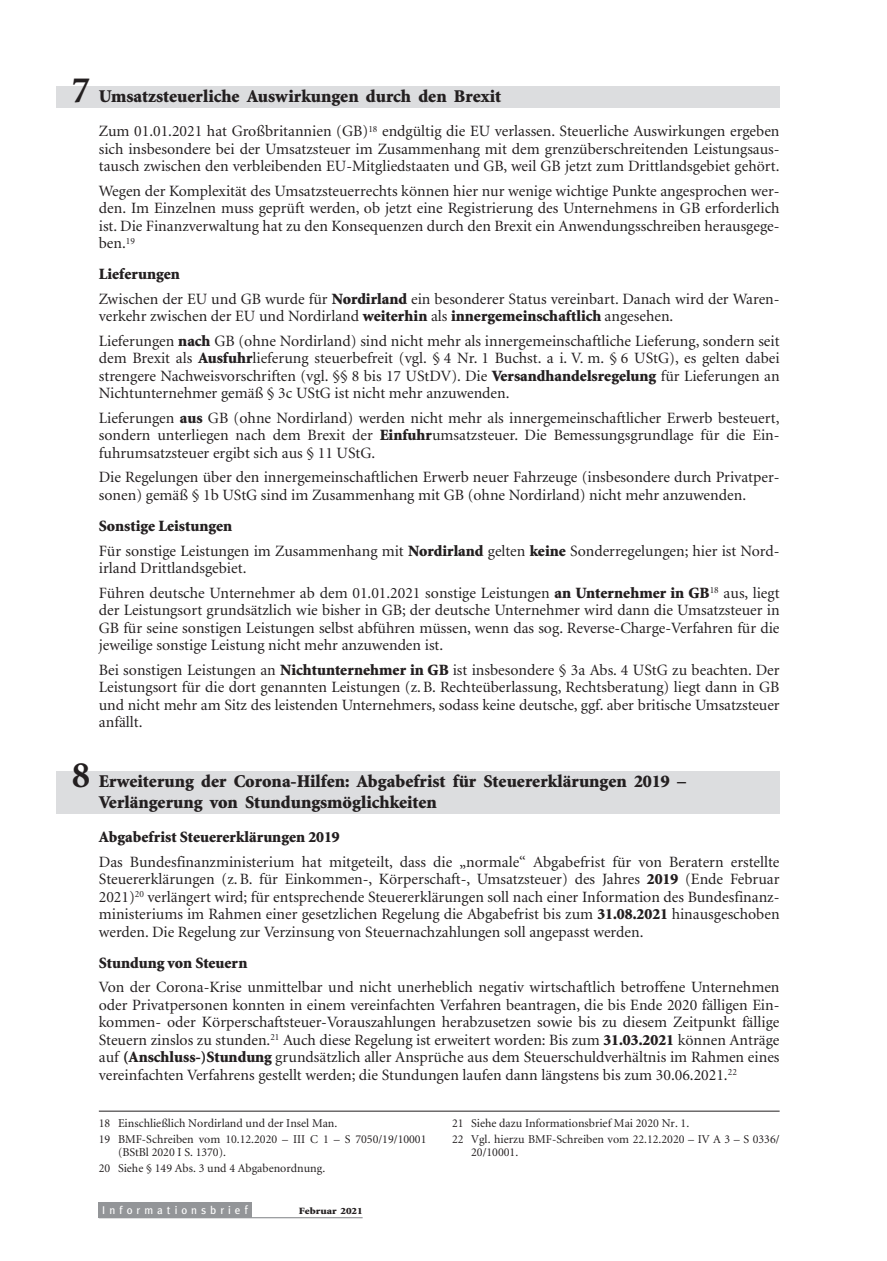
<style>
.page{position:relative;width:887px;height:1261px;background:#fff}
.page>*{position:absolute;margin:0;border:0;box-sizing:border-box;transform-origin:0 0}
.t1{font:900 18px/21px "Minion";color:#231f20}
.t2{font:15.75px/17.4px "Minion";color:#231f20;text-align:justify}
.t3{font:900 15.75px "Minion";color:#231f20}
.t4{font:12px/15.9px "Minion";color:#231f20}
.t5{font:11.25px "Meta";letter-spacing:.36em;color:#fff}
.t6{font:900 9.6px "Minion";color:#231f20;scale:1.15 1}
.s1{font-weight:700;font-size:37.5px}
.s2{font-weight:900}
.s3{font-size:12px}
</style>
<div class="page">
<div style="left:56px;top:771px;width:723px;height:43px;background:#dcdddf"></div>
<div style="left:56px;top:86px;width:723px;height:21px;background:#dcdddf"></div>
<div style="left:99px;top:1201px;width:153px;height:16px;background:#939598"></div>
<hr style="left:99px;top:1217px;width:263px;height:1px;background:#939598">
<hr style="left:99px;top:1110px;width:680px;height:1px;background:#231f20">
<p class="t1" style="left:72px;top:87px;width:430px"><span class="s1">7</span> Umsatzsteuerliche Auswirkungen durch den Brexit</p>
<p class="t2" style="left:99px;top:124px;width:682px">Zum 01.01.2021 hat Großbritannien (GB)<sup>18</sup> endgültig die EU verlassen. Steuerliche Auswirkungen ergeben sich insbesondere bei der Umsatzsteuer im Zusammenhang mit dem grenzüberschreitenden Leistungsaus&shy;tausch zwischen den verbleibenden EU-Mitgliedstaaten und GB, weil GB jetzt zum Drittlandsgebiet gehört.</p>
<p class="t2" style="left:99px;top:183px;width:682px">Wegen der Komplexität des Umsatzsteuerrechts können hier nur wenige wichtige Punkte angesprochen wer&shy;den. Im Einzelnen muss geprüft werden, ob jetzt eine Registrierung des Unternehmens in GB erforderlich ist. Die Finanzverwaltung hat zu den Konsequenzen durch den Brexit ein Anwendungsschreiben herausgege&shy;ben.<sup>19</sup></p>
<p class="t2" style="left:99px;top:263px;width:682px;line-height:24.6px"><span class="s2">Lieferungen<br></span>Zwischen der EU und GB wurde für <span class="s2">Nordirland</span> ein besonderer Status vereinbart. Danach wird der Waren-</p>
<p class="t2" style="left:99px;top:305px;width:682px;line-height:24.6px">verkehr zwischen der EU und Nordirland <span class="s2">weiterhin</span> als <span class="s2">innergemeinschaftlich</span> angesehen.<br>Lieferungen <span class="s2">nach</span> GB (ohne Nordirland) sind nicht mehr als innergemeinschaftliche Lieferung, sondern seit</p>
<p class="t2" style="left:99px;top:351px;width:682px">dem Brexit als <span class="s2">Ausfuhr</span>lieferung steuerbefreit (vgl. § 4 Nr. 1 Buchst. a i. V. m. § 6 UStG), es gelten dabei strengere Nachweisvorschriften (vgl. §§ 8 bis 17 UStDV). Die <span class="s2">Versandhandelsregelung</span> für Lieferungen an Nichtunternehmer gemäß § 3c UStG ist nicht mehr anzuwenden.</p>
<p class="t2" style="left:99px;top:410px;width:682px">Lieferungen <span class="s2">aus</span> GB (ohne Nordirland) werden nicht mehr als innergemeinschaftlicher Erwerb besteuert, sondern unterliegen nach dem Brexit der <span class="s2">Einfuhr</span>umsatzsteuer. Die Bemessungsgrundlage für die Ein&shy;fuhrumsatzsteuer ergibt sich aus § 11 UStG.</p>
<p class="t2" style="left:99px;top:470px;width:682px">Die Regelungen über den innergemeinschaftlichen Erwerb neuer Fahrzeuge (insbesondere durch Privatper&shy;sonen) gemäß § 1b UStG sind im Zusammenhang mit GB (ohne Nordirland) nicht mehr anzuwenden.</p>
<p class="t2" style="left:99px;top:515px;width:682px;line-height:24.6px"><span class="s2">Sonstige Leistungen<br></span>Für sonstige Leistungen im Zusammenhang mit <span class="s2">Nordirland</span> gelten <span class="s2">keine</span> Sonderregelungen; hier ist Nord-</p>
<p class="t2" style="left:99px;top:557px;width:682px;line-height:24.6px">irland Drittlandsgebiet.<br>Führen deutsche Unternehmer ab dem 01.01.2021 sonstige Leistungen <span class="s2">an Unternehmer in GB</span><sup>18</sup> aus, liegt</p>
<p class="t2" style="left:99px;top:603px;width:682px">der Leistungsort grundsätzlich wie bisher in GB; der deutsche Unternehmer wird dann die Umsatzsteuer in GB für seine sonstigen Leistungen selbst abführen müssen, wenn das sog. Reverse-Charge-Verfahren für die jeweilige sonstige Leistung nicht mehr anzuwenden ist.</p>
<p class="t2" style="left:99px;top:662px;width:682px">Bei sonstigen Leistungen an <span class="s2">Nichtunternehmer in GB</span> ist insbesondere § 3a Abs. 4 UStG zu beachten. Der Leistungsort für die dort genannten Leistungen (z. B. Rechteüberlassung, Rechtsberatung) liegt dann in GB und nicht mehr am Sitz des leistenden Unternehmers, sodass keine deutsche, ggf. aber britische Umsatzsteuer anfällt.</p>
<p class="t1" style="left:99px;top:772px;width:588px;text-indent:-27px"><span class="s1">8</span> Erweiterung der Corona-Hilfen: Abgabefrist für Steuererklärungen 2019 –<br>Verlängerung von Stundungsmöglichkeiten</p>
<p class="t3" style="left:99px;top:831px;width:242px">Abgabefrist Steuererklärungen 2019</p>
<p class="t2" style="left:99px;top:854px;width:682px">Das Bundesfinanzministerium hat mitgeteilt, dass die „normale“ Abgabefrist für von Beratern erstellte Steuererklärungen (z. B. für Einkommen-, Körperschaft-, Umsatzsteuer) des Jahres <span class="s2">2019</span> (Ende Februar 2021)<sup>20</sup> verlängert wird; für entsprechende Steuererklärungen soll nach einer Information des Bundesfinanz&shy;ministeriums im Rahmen einer gesetzlichen Regelung die Abgabefrist bis zum <span class="s2">31.08.2021</span> hinausgeschoben werden. Die Regelung zur Verzinsung von Steuernachzahlungen soll angepasst werden.</p>
<p class="t3" style="left:99px;top:956px;width:150px">Stundung von Steuern</p>
<p class="t2" style="left:99px;top:980px;width:682px">Von der Corona-Krise unmittelbar und nicht unerheblich negativ wirtschaftlich betroffene Unternehmen oder Privatpersonen konnten in einem vereinfachten Verfahren beantragen, die bis Ende 2020 fälligen Ein&shy;kommen- oder Körperschaftsteuer-Vorauszahlungen herabzusetzen sowie bis zu diesem Zeitpunkt fällige Steuern zinslos zu stunden.<sup>21</sup> Auch diese Regelung ist erweitert worden: Bis zum <span class="s2">31.03.2021</span> können Anträge auf <span class="s2">(Anschluss-)Stundung</span> grundsätzlich aller Ansprüche aus dem Steuerschuldverhältnis im Rahmen eines vereinfachten Verfahrens gestellt werden; die Stundungen laufen dann längstens bis zum 30.06.2021.<sup>22</sup></p>
<p class="t4" style="left:99px;top:1116px;width:329px">18 Einschließlich Nordirland und der Insel Man.<br>19 BMF-Schreiben vom 10.12.2020 – III C 1 – S 7050/19/10001</p>
<p class="t4" style="left:99px;top:1145px;width:228px;text-indent:19px">(BStBl 2020 I S. 1370).<br>20 Siehe § 149 Abs. 3 und 4 Abgabenordnung.</p>
<p class="t4" style="left:452px;top:1116px;width:329px">21 Siehe dazu Informationsbrief Mai 2020 Nr. 1.<br>22 Vgl. hierzu BMF-Schreiben vom 22.12.2020 – IV A 3 – S 0336/</p>
<p class="t4" style="left:471px;top:1145px;width:49px">20/10001.</p>
<p class="t5" style="left:102px;top:1203px;width:147px">Informationsbrie<span class="s3">f</span></p>
<p class="t6" style="left:299px;top:1207px;width:57px">Februar 2021</p>
</div>
